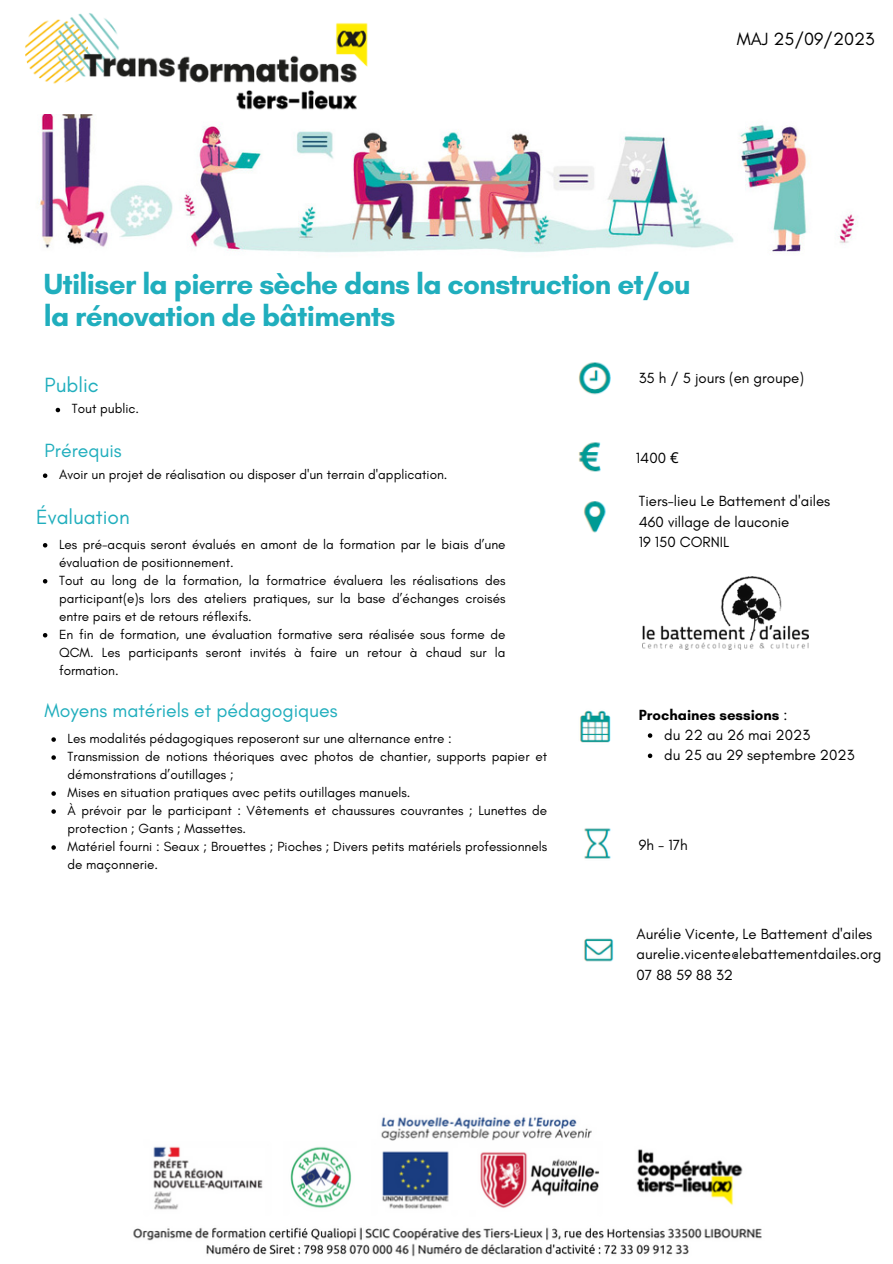
<style>
.page{position:relative;width:893px;height:1264px;background:#fff}
.page>*{position:absolute;margin:0;border:0;box-sizing:border-box;transform-origin:0 0}
.t1{font:700 29.7px "Glacial Indifference";letter-spacing:-.025em;color:#20aebd}
.t2{font:21px "Glacial Indifference";color:#20aebd}
.t3{font:19.5px "Glacial Indifference";color:#20aebd}
.t4{font:18px "Glacial Indifference";color:#000}
.t5{font:15px "Glacial Indifference";color:#000}
.t6{font:700 15px "Glacial Indifference";color:#000}
.t7{font:13.5px/18px "Glacial Indifference";color:#000}
.s1{font-family:"Noto Sans"}
.s2{font-weight:400}
</style>
<div class="page">
<img style="left:25px;top:13px;width:343px;height:97px">
<img style="left:37px;top:114px;width:819px;height:139px">
<img style="left:584px;top:938px;width:30px;height:24px">
<img style="left:579px;top:710px;width:32px;height:33px">
<img style="left:584px;top:828px;width:27px;height:31px">
<img style="left:578px;top:442px;width:23px;height:30px">
<img style="left:583px;top:501px;width:23px;height:32px">
<img style="left:578px;top:362px;width:33px;height:33px">
<img style="left:642px;top:576px;width:166px;height:73px">
<svg style="left:43px;top:473px;width:4px;height:5px"></svg>
<svg style="left:43px;top:543px;width:4px;height:4px"></svg>
<svg style="left:43px;top:579px;width:4px;height:4px"></svg>
<svg style="left:43px;top:633px;width:4px;height:4px"></svg>
<svg style="left:51px;top:737px;width:5px;height:4px"></svg>
<svg style="left:51px;top:755px;width:5px;height:4px"></svg>
<svg style="left:51px;top:791px;width:5px;height:4px"></svg>
<svg style="left:51px;top:809px;width:5px;height:4px"></svg>
<svg style="left:51px;top:845px;width:5px;height:4px"></svg>
<svg style="left:56px;top:408px;width:4px;height:4px"></svg>
<svg style="left:647px;top:733px;width:5px;height:4px"></svg>
<svg style="left:647px;top:753px;width:5px;height:5px"></svg>
<img style="left:133px;top:1117px;width:629px;height:140px">
<p class="t4" style="left:736px;top:28px;width:139px">MAJ 25/09/2023</p>
<p class="t1" style="left:44px;top:265px;width:648px">Utiliser la pierre sèche dans la construction et/ou</p>
<p class="t1" style="left:44px;top:297px;width:353px">la rénovation de bâtiments</p>
<p class="t2" style="left:45px;top:372px;width:56px">Public</p>
<p class="t7" style="left:72px;top:399px;width:69px">Tout public.</p>
<p class="t3" style="left:45px;top:438px;width:79px">Prérequis</p>
<p class="t7" style="left:59px;top:465px;width:390px">Avoir un projet de réalisation ou disposer d'un terrain d'application.</p>
<p class="t2" style="left:36px;top:504px;width:95px">Évaluation</p>
<p class="t7" style="left:59px;top:535px;width:448px">Les pré-acquis seront évalués en amont de la formation par le biais d’une évaluation de positionnement.</p>
<p class="t7" style="left:59px;top:571px;width:448px;text-align:justify">Tout au long de la formation, la formatrice évaluera les réalisations des participant(e)s lors des ateliers pratiques, sur la base d’échanges croisés entre pairs et de retours réflexifs.</p>
<p class="t7" style="left:59px;top:625px;width:448px;text-align:justify">En fin de formation, une évaluation formative sera réalisée sous forme de QCM. Les participants seront invités à faire un retour à chaud sur la formation.</p>
<p class="t3" style="left:45px;top:699px;width:294px">Moyens matériels et pédagogiques</p>
<p class="t7" style="left:68px;top:729px;width:385px">Les modalités pédagogiques reposeront sur une alternance entre :</p>
<p class="t7" style="left:68px;top:747px;width:481px">Transmission de notions théoriques avec photos de chantier, supports papier et démonstrations d’outillages ;</p>
<p class="t7" style="left:68px;top:783px;width:344px">Mises en situation pratiques avec petits outillages manuels.</p>
<p class="t7" style="left:68px;top:801px;width:481px">À prévoir par le participant : Vêtements et chaussures couvrantes ; Lunettes de protection ; Gants ; Massettes.</p>
<p class="t7" style="left:68px;top:837px;width:481px">Matériel fourni : Seaux ; Brouettes ; Pioches ; Divers petits matériels professionnels de maçonnerie.</p>
<p class="t5" style="left:638px;top:368px;width:167px">35 h / 5 jours (en groupe)</p>
<p class="t5" style="left:636px;top:449px;width:44px">1400 <span class="s1">€</span></p>
<p class="t5" style="left:638px;top:492px;width:193px">Tiers-lieu Le Battement d'ailes</p>
<p class="t5" style="left:638px;top:512px;width:152px">460 village de lauconie</p>
<p class="t5" style="left:638px;top:532px;width:92px">19 150 CORNIL</p>
<p class="t6" style="left:638px;top:705px;width:150px">Prochaines sessions <span class="s2">:</span></p>
<p class="t5" style="left:664px;top:725px;width:147px">du 22 au 26 mai 2023</p>
<p class="t5" style="left:664px;top:746px;width:192px">du 25 au 29 septembre 2023</p>
<p class="t5" style="left:638px;top:835px;width:50px">9h - 17h</p>
<p class="t5" style="left:636px;top:924px;width:237px">Aurélie Vicente, Le Battement d'ailes</p>
<p class="t5" style="left:636px;top:945px;width:246px">aurelie.vicente@lebattementdailes.org</p>
<p class="t5" style="left:636px;top:965px;width:98px">07 88 59 88 32</p>
</div>
